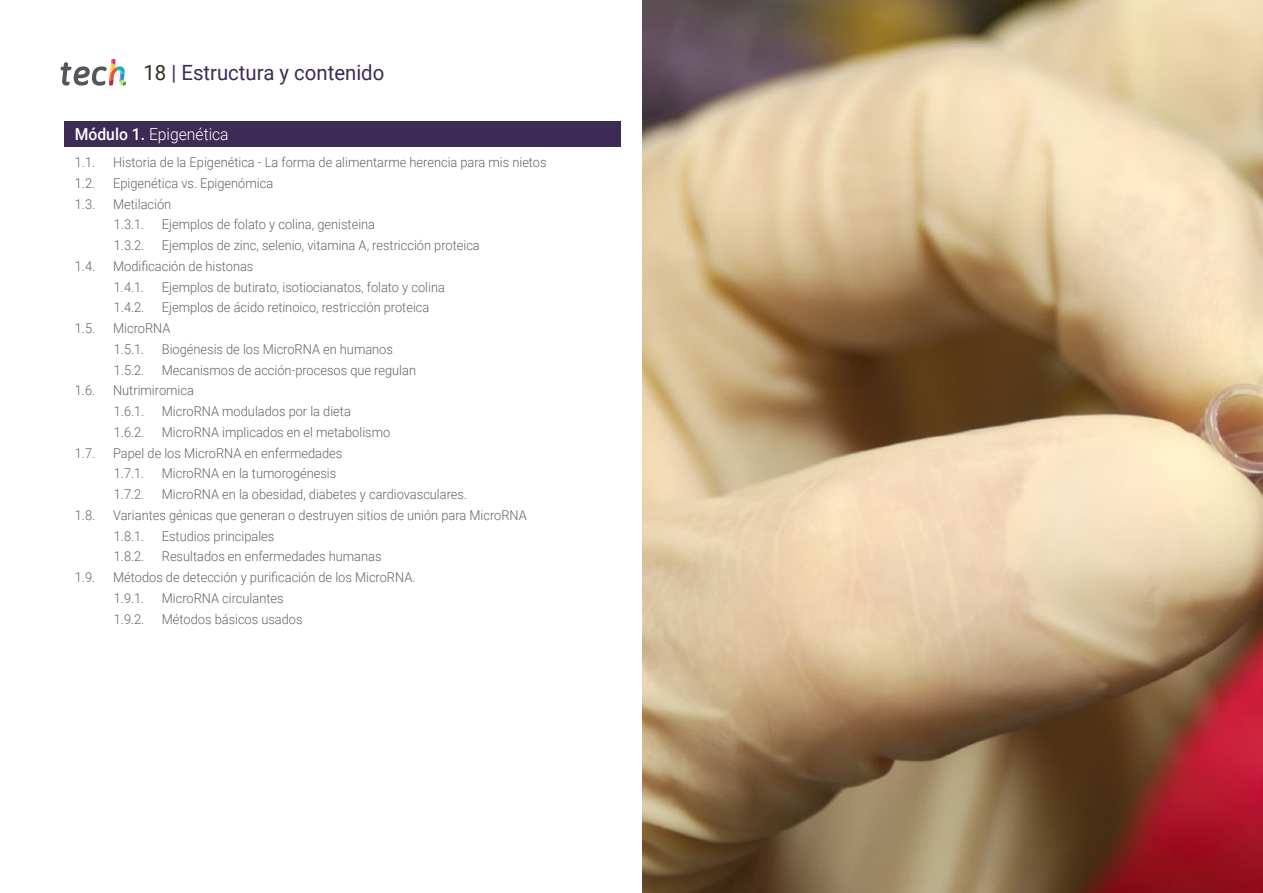
<style>
.page{position:relative;width:1263px;height:893px;background:#fff}
.page>*{position:absolute;margin:0;border:0;box-sizing:border-box;transform-origin:0 0}
.t1{font:21px "Roboto";color:#3d2b56}
.t2{font:300 16.5px "Roboto";color:#fff;scale:.95 1}
.t3{font:300 13.5px/20.7px "Roboto";color:#61646a;scale:.95 1}
.s1{color:#312e20}
.s2{font-weight:500}
</style>
<div class="page">
<div style="left:64px;top:121px;width:557px;height:25px;background:#3d2b56"></div>
<img style="left:642px;top:0;width:621px;height:893px">
<svg style="left:61px;top:59px;width:65px;height:27px"></svg>
<h1 class="t1" style="left:144px;top:57px;width:242px"><span class="s1">18</span> | Estructura y contenido</h1>
<p class="t2" style="left:75px;top:123px;width:163px"><span class="s2">Módulo 1.</span> Epigenética</p>
<p class="t3" style="left:75px;top:151px;width:23px">1.1.</p>
<p class="t3" style="left:113px;top:151px;width:458px">Historia de la Epigenética - La forma de alimentarme herencia para mis nietos</p>
<p class="t3" style="left:75px;top:172px;width:23px">1.2.</p>
<p class="t3" style="left:113px;top:172px;width:170px">Epigenética vs. Epigenómica</p>
<p class="t3" style="left:75px;top:193px;width:23px">1.3.</p>
<p class="t3" style="left:113px;top:193px;width:63px">Metilación<br>1.3.1.</p>
<p class="t3" style="left:162px;top:214px;width:226px">Ejemplos de folato y colina, genisteina</p>
<p class="t3" style="left:114px;top:234px;width:34px">1.3.2.</p>
<p class="t3" style="left:162px;top:234px;width:336px">Ejemplos de zinc, selenio, vitamina A, restricción proteica</p>
<p class="t3" style="left:75px;top:255px;width:23px">1.4.</p>
<p class="t3" style="left:113px;top:255px;width:149px">Modificación de histonas<br>1.4.1.</p>
<p class="t3" style="left:162px;top:276px;width:299px">Ejemplos de butirato, isotiocianatos, folato y colina</p>
<p class="t3" style="left:114px;top:297px;width:34px">1.4.2.</p>
<p class="t3" style="left:162px;top:297px;width:283px">Ejemplos de ácido retinoico, restricción proteica</p>
<p class="t3" style="left:75px;top:317px;width:23px">1.5.</p>
<p class="t3" style="left:113px;top:317px;width:62px">MicroRNA<br>1.5.1.</p>
<p class="t3" style="left:162px;top:338px;width:245px">Biogénesis de los MicroRNA en humanos</p>
<p class="t3" style="left:114px;top:359px;width:34px">1.5.2.</p>
<p class="t3" style="left:162px;top:359px;width:269px">Mecanismos de acción-procesos que regulan</p>
<p class="t3" style="left:75px;top:380px;width:23px">1.6.</p>
<p class="t3" style="left:113px;top:380px;width:87px">Nutrimiromica<br>1.6.1.</p>
<p class="t3" style="left:162px;top:400px;width:200px">MicroRNA modulados por la dieta</p>
<p class="t3" style="left:114px;top:421px;width:34px">1.6.2.</p>
<p class="t3" style="left:162px;top:421px;width:242px">MicroRNA implicados en el metabolismo</p>
<p class="t3" style="left:75px;top:442px;width:23px">1.7.</p>
<p class="t3" style="left:113px;top:442px;width:243px">Papel de los MicroRNA en enfermedades<br>1.7.1.</p>
<p class="t3" style="left:162px;top:463px;width:185px">MicroRNA en la tumorogénesis</p>
<p class="t3" style="left:114px;top:483px;width:34px">1.7.2.</p>
<p class="t3" style="left:162px;top:483px;width:323px">MicroRNA en la obesidad, diabetes y cardiovasculares.</p>
<p class="t3" style="left:75px;top:504px;width:23px">1.8.</p>
<p class="t3" style="left:113px;top:504px;width:437px">Variantes génicas que generan o destruyen sitios de unión para MicroRNA<br>1.8.1.</p>
<p class="t3" style="left:162px;top:525px;width:120px">Estudios principales</p>
<p class="t3" style="left:114px;top:546px;width:34px">1.8.2.</p>
<p class="t3" style="left:162px;top:546px;width:233px">Resultados en enfermedades humanas</p>
<p class="t3" style="left:75px;top:566px;width:23px">1.9.</p>
<p class="t3" style="left:113px;top:566px;width:320px">Métodos de detección y purificación de los MicroRNA.<br>1.9.1.</p>
<p class="t3" style="left:162px;top:587px;width:130px">MicroRNA circulantes</p>
<p class="t3" style="left:114px;top:608px;width:34px">1.9.2.</p>
<p class="t3" style="left:162px;top:608px;width:150px">Métodos básicos usados</p>
</div>
